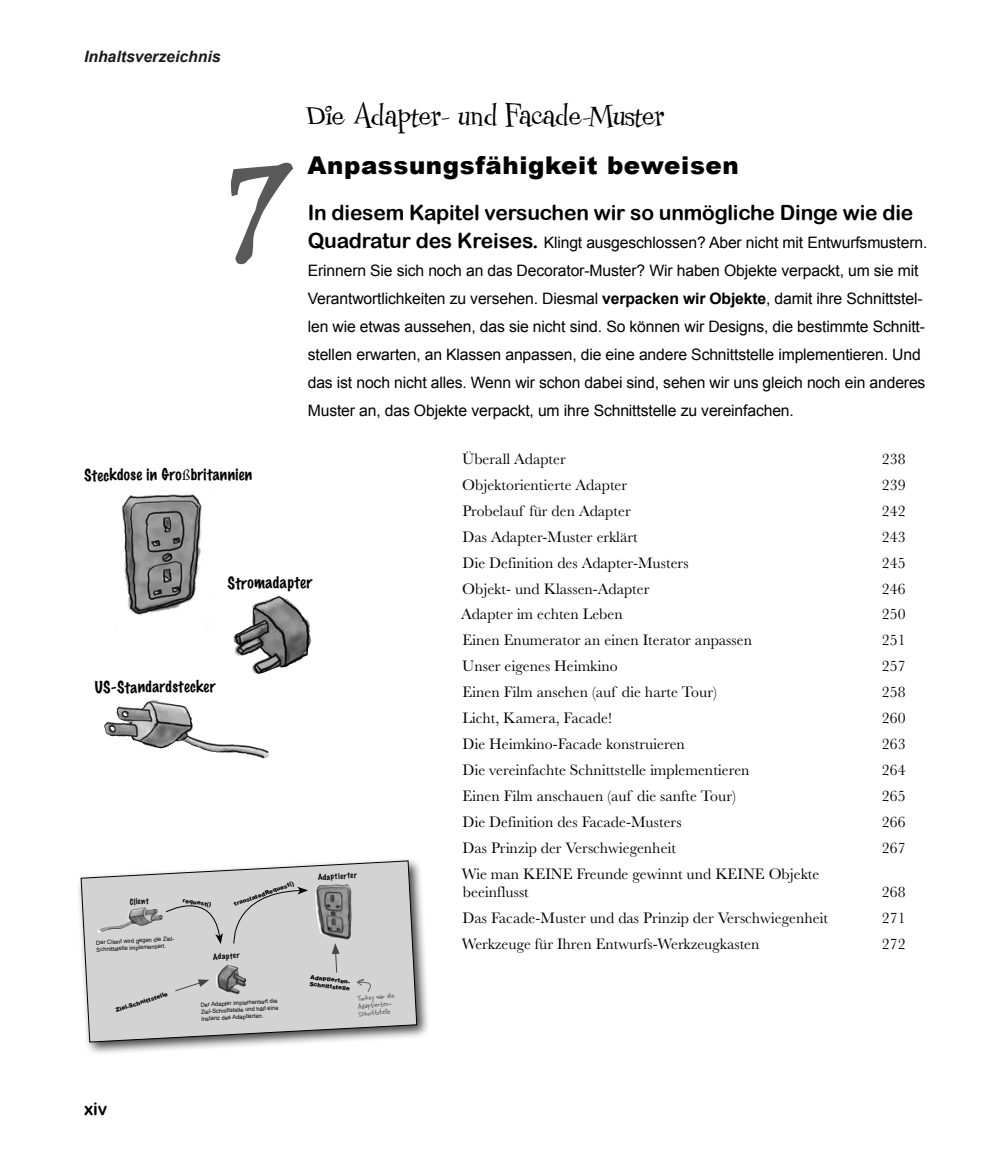
<style>
.page{position:relative;width:1008px;height:1166px;background:#fff}
.page>*{position:absolute;margin:0;border:0;box-sizing:border-box;transform-origin:0 0}
.t1{font:700 126px "Uncle Stinky";color:#595959}
.t2{font:31.5px "Couchlover";color:#000}
.Heading2{font:900 24.5px "Arial";letter-spacing:.025em;color:#000}
.Body{font:21px "Arial Rounded MT Bold";letter-spacing:-.01em;color:#000}
.t3{font:17.5px "Arial Rounded MT Bold";color:#000}
.t4{font:15.75px/18.9px "Baskerville";color:#000}
.Body-2{font:15.75px/28px "Arial";letter-spacing:-.01em;color:#000}
.t5{font:italic 700 15.75px "Arial";color:#1a1a1a}
.Heading2-2{font:100 15.4px "Marker Felt";letter-spacing:.025em;color:#000}
.Heading2-3{font:100 15.05px "Marker Felt";letter-spacing:.025em;color:#000}
.Annotate{font:8.4px/7.7px "Skippy Sharp";color:#636363}
.Heading2-4{font:100 7.7px "Marker Felt";color:#000}
.Body-3{font:5.77px/7px "Arial";color:#000}
.Body-4{font:900 5.77px/7px "Arial";color:#000}
.s1{font-family:"Arial Rounded MT Bold";font-size:21px}
.s2{font-weight:700}
.s3{font-family:"Minion Pro";font-weight:400}
</style>
<div class="page">
<div style="left:77px;top:856px;width:354px;height:199px;background:#000;opacity:.75"></div>
<svg style="left:81px;top:860px;width:336px;height:182px;background:#cdcdcd"></svg>
<img style="left:122px;top:494px;width:80px;height:121px">
<img style="left:233px;top:596px;width:79px;height:78px">
<img style="left:104px;top:699px;width:165px;height:60px">
<img style="left:314px;top:884px;width:38px;height:56px">
<img style="left:97px;top:908px;width:60px;height:25px">
<img style="left:216px;top:964px;width:30px;height:31px">
<div style="left:165px;top:887px;width:58px;height:57px;background:#d3d3d3"></div>
<div style="left:231px;top:886px;width:77px;height:58px;background:#d3d3d3"></div>
<svg style="left:175px;top:979px;width:34px;height:12px"></svg>
<svg style="left:332px;top:943px;width:8px;height:30px"></svg>
<svg style="left:356px;top:978px;width:15px;height:14px"></svg>
<p class="t5" style="left:84px;top:46px;width:138px">Inhaltsverzeichnis</p>
<p class="t2" style="left:308px;top:95px;width:359px">Die Adapter- und Facade-Muster</p>
<p class="t1" style="left:230px;top:120px;width:61px">7</p>
<p class="Heading2" style="left:308px;top:147px;width:433px">Anpassungsfähigkeit beweisen</p>
<p class="Body" style="left:308px;top:200px;width:607px">In diesem Kapitel versuchen wir so unmögliche Dinge wie die</p>
<p class="Body-2" style="left:308px;top:228px;width:621px"><span class="s1">Quadratur des Kreises.</span> Klingt ausgeschlossen? Aber nicht mit Entwurfsmustern.<br>Erinnern Sie sich noch an das Decorator-Muster? Wir haben Objekte verpackt, um sie mit Verantwortlichkeiten zu versehen. Diesmal <span class="s2">verpacken wir Objekte</span>, damit ihre Schnittstel&shy;len wie etwas aussehen, das sie nicht sind. So können wir Designs, die bestimmte Schnitt&shy;stellen erwarten, an Klassen anpassen, die eine andere Schnittstelle implementieren. Und das ist noch nicht alles. Wenn wir schon dabei sind, sehen wir uns gleich noch ein anderes Muster an, das Objekte verpackt, um ihre Schnittstelle zu vereinfachen.</p>
<p class="Heading2-3" style="left:84px;top:467px;width:170px">Steckdose in Gro<span class="s3">ß</span>britannien</p>
<p class="Heading2-2" style="left:228px;top:575px;width:86px">Stromadapter</p>
<p class="Heading2-3" style="left:95px;top:679px;width:122px">US-Standardstecker</p>
<p class="Heading2-4" style="left:130px;top:895px;width:20px;rotate:-3deg">Client</p>
<p class="Body-4" style="left:183px;top:896px;width:30px;rotate:9deg">request()</p>
<p class="Body-4" style="left:233px;top:901px;width:65px;rotate:-20deg">translatedRequest()</p>
<p class="Heading2-4" style="left:318px;top:871px;width:41px;rotate:-3deg">Adaptierter</p>
<p class="Body-3" style="left:96px;top:939px;width:81px;rotate:-3deg">Der Client wird gegen die Ziel-<br>Schnittstelle implementiert.</p>
<p class="Body-4" style="left:115px;top:1006px;width:56px;rotate:-18deg">Ziel-Schnittstelle</p>
<p class="Heading2-4" style="left:213px;top:950px;width:28px;rotate:-3deg">Adapter</p>
<p class="Body-3" style="left:200px;top:1001px;width:79px;text-align:justify;rotate:-3deg">Der Adapter implementiert die Ziel-Schnittstelle und hält eine Instanz des Adaptierten.</p>
<p class="Body-4" style="left:311px;top:973px;width:42px;rotate:7deg">Adaptierten-<br>Schnittstelle</p>
<p class="Annotate" style="left:357px;top:994px;width:39px;rotate:-6deg">Turkey war die<br>Adaptierten-<br>Schnittstelle</p>
<p class="t3" style="left:84px;top:1098px;width:25px">xiv</p>
<p class="t4" style="left:462px;top:449px;width:105px">Überall Adapter</p>
<p class="t4" style="left:882px;top:449px;width:25px">238</p>
<p class="t4" style="left:462px;top:475px;width:166px">Objektorientierte Adapter</p>
<p class="t4" style="left:882px;top:475px;width:25px">239</p>
<p class="t4" style="left:462px;top:501px;width:170px">Probelauf für den Adapter</p>
<p class="t4" style="left:882px;top:501px;width:25px">242</p>
<p class="t4" style="left:463px;top:527px;width:177px">Das Adapter-Muster erklärt</p>
<p class="t4" style="left:882px;top:527px;width:25px">243</p>
<p class="t4" style="left:463px;top:553px;width:228px">Die Definition des Adapter-Musters</p>
<p class="t4" style="left:882px;top:553px;width:25px">245</p>
<p class="t4" style="left:462px;top:579px;width:189px">Objekt- und Klassen-Adapter</p>
<p class="t4" style="left:882px;top:579px;width:25px">246</p>
<p class="t4" style="left:461px;top:605px;width:163px">Adapter im echten Leben</p>
<p class="t4" style="left:882px;top:605px;width:25px">250</p>
<p class="t4" style="left:462px;top:631px;width:291px">Einen Enumerator an einen Iterator anpassen</p>
<p class="t4" style="left:882px;top:631px;width:25px">251</p>
<p class="t4" style="left:462px;top:656px;width:157px">Unser eigenes Heimkino</p>
<p class="t4" style="left:882px;top:656px;width:25px">257</p>
<p class="t4" style="left:462px;top:682px;width:256px">Einen Film ansehen (auf die harte Tour)</p>
<p class="t4" style="left:882px;top:682px;width:25px">258</p>
<p class="t4" style="left:462px;top:708px;width:151px">Licht, Kamera, Facade!</p>
<p class="t4" style="left:882px;top:708px;width:25px">260</p>
<p class="t4" style="left:463px;top:734px;width:224px">Die Heimkino-Facade konstruieren</p>
<p class="t4" style="left:882px;top:734px;width:25px">263</p>
<p class="t4" style="left:463px;top:760px;width:289px">Die vereinfachte Schnittstelle implementieren</p>
<p class="t4" style="left:882px;top:760px;width:25px">264</p>
<p class="t4" style="left:462px;top:786px;width:275px">Einen Film anschauen (auf die sanfte Tour)</p>
<p class="t4" style="left:882px;top:786px;width:25px">265</p>
<p class="t4" style="left:463px;top:812px;width:221px">Die Definition des Facade-Musters</p>
<p class="t4" style="left:882px;top:812px;width:25px">266</p>
<p class="t4" style="left:463px;top:838px;width:215px">Das Prinzip der Verschwiegenheit</p>
<p class="t4" style="left:882px;top:838px;width:25px">267</p>
<p class="t4" style="left:462px;top:864px;width:359px">Wie man KEINE Freunde gewinnt und KEINE Objekte beeinflusst</p>
<p class="t4" style="left:882px;top:883px;width:25px">268</p>
<p class="t4" style="left:463px;top:908px;width:367px">Das Facade-Muster und das Prinzip der Verschwiegenheit</p>
<p class="t4" style="left:882px;top:908px;width:25px">271</p>
<p class="t4" style="left:462px;top:934px;width:299px">Werkzeuge für Ihren Entwurfs-Werkzeugkasten</p>
<p class="t4" style="left:882px;top:934px;width:25px">272</p>
</div>
